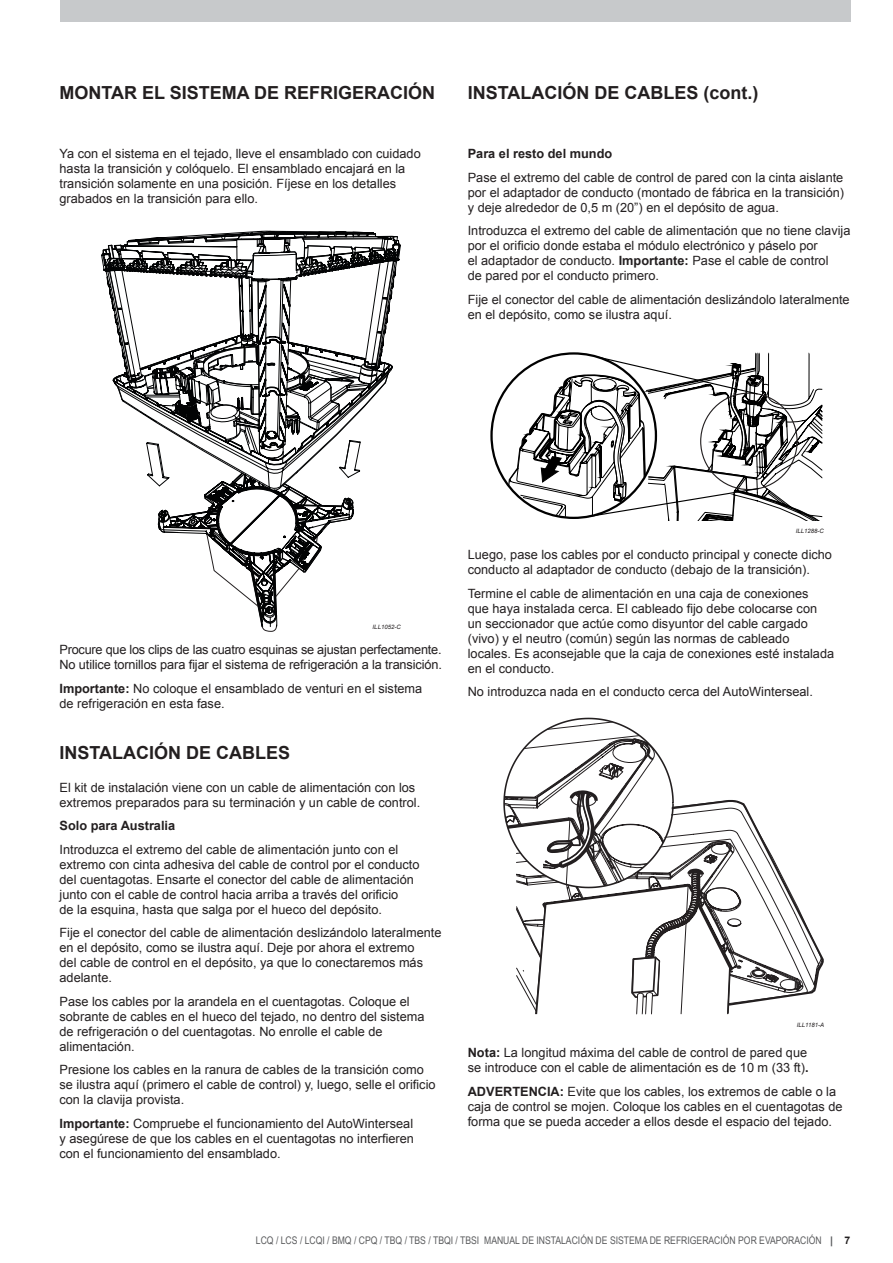
<style>
.page{position:relative;width:893px;height:1263px;background:#fff}
.page>*{position:absolute;margin:0;border:0;box-sizing:border-box;transform-origin:0 0}
.t1{font:700 18px "Arial";color:#231f20}
.t2{font:12.75px/15px "Arial";color:#231f20}
.t3{font:700 12.75px "Arial";color:#231f20}
.t4{font:10.5px "Arial Narrow";color:#58595b}
.t5{font:italic 6px "Arial";color:#231f20}
.s1{font-weight:700}
.s2{font-family:"Arial";font-weight:700}
.s3{font-family:"Arial";font-weight:700;color:#231f20}
</style>
<div class="page">
<div style="left:60px;top:0;width:790px;height:21px;background:#c7c9cb"></div>
<svg style="left:101px;top:230px;width:300px;height:401px"></svg>
<svg style="left:494px;top:352px;width:329px;height:168px"></svg>
<svg style="left:804px;top:920px;width:20px;height:75px"></svg>
<svg style="left:503px;top:717px;width:301px;height:298px"></svg>
<h1 class="t1" style="left:60px;top:81px;width:377px">MONTAR EL SISTEMA DE REFRIGERACIÓN</h1>
<p class="t2" style="left:60px;top:146px;width:363px">Ya con el sistema en el tejado, lleve el ensamblado con cuidado hasta la transición y colóquelo. El ensamblado encajará en la transición solamente en una posición. Fíjese en los detalles grabados en la transición para ello.</p>
<h1 class="t1" style="left:468px;top:81px;width:292px">INSTALACIÓN DE CABLES (cont.)</h1>
<p class="t3" style="left:468px;top:145px;width:146px">Para el resto del mundo</p>
<p class="t2" style="left:468px;top:170px;width:378px;text-align:justify">Pase el extremo del cable de control de pared con la cinta aislante por el adaptador de conducto (montado de fábrica en la transición) y deje alrededor de 0,5 m (20”) en el depósito de agua.</p>
<p class="t2" style="left:468px;top:223px;width:384px">Introduzca el extremo del cable de alimentación que no tiene clavija por el orificio donde estaba el módulo electrónico y páselo por<br>el adaptador de conducto. <span class="s1">Importante:</span> Pase el cable de control<br>de pared por el conducto primero.</p>
<p class="t2" style="left:468px;top:292px;width:383px">Fije el conector del cable de alimentación deslizándolo lateralmente en el depósito, como se ilustra aquí.</p>
<p class="t5" style="left:373px;top:623px;width:30px">ILL1052-C</p>
<p class="t2" style="left:60px;top:642px;width:384px">Procure que los clips de las cuatro esquinas se ajustan perfectamente.<br>No utilice tornillos para fijar el sistema de refrigeración a la transición.</p>
<p class="t2" style="left:60px;top:681px;width:364px"><span class="s1">Importante:</span> No coloque el ensamblado de venturi en el sistema de refrigeración en esta fase.</p>
<h1 class="t1" style="left:60px;top:741px;width:232px">INSTALACIÓN DE CABLES</h1>
<p class="t2" style="left:60px;top:780px;width:362px">El kit de instalación viene con un cable de alimentación con los extremos preparados para su terminación y un cable de control.</p>
<p class="t3" style="left:60px;top:817px;width:117px">Solo para Australia</p>
<p class="t2" style="left:60px;top:842px;width:362px">Introduzca el extremo del cable de alimentación junto con el extremo con cinta adhesiva del cable de control por el conducto del cuentagotas. Ensarte el conector del cable de alimentación junto con el cable de control hacia arriba a través del orificio<br>de la esquina, hasta que salga por el hueco del depósito.</p>
<p class="t2" style="left:60px;top:925px;width:383px">Fije el conector del cable de alimentación deslizándolo lateralmente en el depósito, como se ilustra aquí. Deje por ahora el extremo<br>del cable de control en el depósito, ya que lo conectaremos más adelante.</p>
<p class="t2" style="left:60px;top:994px;width:366px">Pase los cables por la arandela en el cuentagotas. Coloque el sobrante de cables en el hueco del tejado, no dentro del sistema de refrigeración o del cuentagotas. No enrolle el cable de alimentación.</p>
<p class="t2" style="left:60px;top:1062px;width:378px">Presione los cables en la ranura de cables de la transición como se ilustra aquí (primero el cable de control) y, luego, selle el orificio con la clavija provista.</p>
<p class="t2" style="left:60px;top:1116px;width:356px;text-align:justify"><span class="s1">Importante:</span> Compruebe el funcionamiento del AutoWinterseal y asegúrese de que los cables en el cuentagotas no interfieren con el funcionamiento del ensamblado.</p>
<p class="t5" style="left:796px;top:527px;width:30px">ILL1288-C</p>
<p class="t2" style="left:468px;top:547px;width:366px">Luego, pase los cables por el conducto principal y conecte dicho conducto al adaptador de conducto (debajo de la transición).</p>
<p class="t2" style="left:468px;top:586px;width:368px">Termine el cable de alimentación en una caja de conexiones<br>que haya instalada cerca. El cableado fijo debe colocarse con un seccionador que actúe como disyuntor del cable cargado (vivo) y el neutro (común) según las normas de cableado locales. Es aconsejable que la caja de conexiones esté instalada en el conducto.</p>
<p class="t2" style="left:468px;top:684px;width:347px">No introduzca nada en el conducto cerca del AutoWinterseal.</p>
<p class="t5" style="left:797px;top:1021px;width:29px">ILL1181-A</p>
<p class="t2" style="left:468px;top:1045px;width:342px"><span class="s1">Nota:</span> La longitud máxima del cable de control de pared que se introduce con el cable de alimentación es de 10 m (33 ft)<span class="s1">.</span></p>
<p class="t2" style="left:468px;top:1084px;width:376px"><span class="s1">ADVERTENCIA:</span> Evite que los cables, los extremos de cable o la caja de control se mojen. Coloque los cables en el cuentagotas de forma que se pueda acceder a ellos desde el espacio del tejado.</p>
<p class="t4" style="left:256px;top:1233px;width:596px">LCQ / LCS / LCQI / BMQ / CPQ / TBQ / TBS / TBQI / TBSI MANUAL DE INSTALACIÓN DE SISTEMA DE REFRIGERACIÓN POR EVAPORACIÓN <span class="s2">|</span> <span class="s3">7</span></p>
</div>
